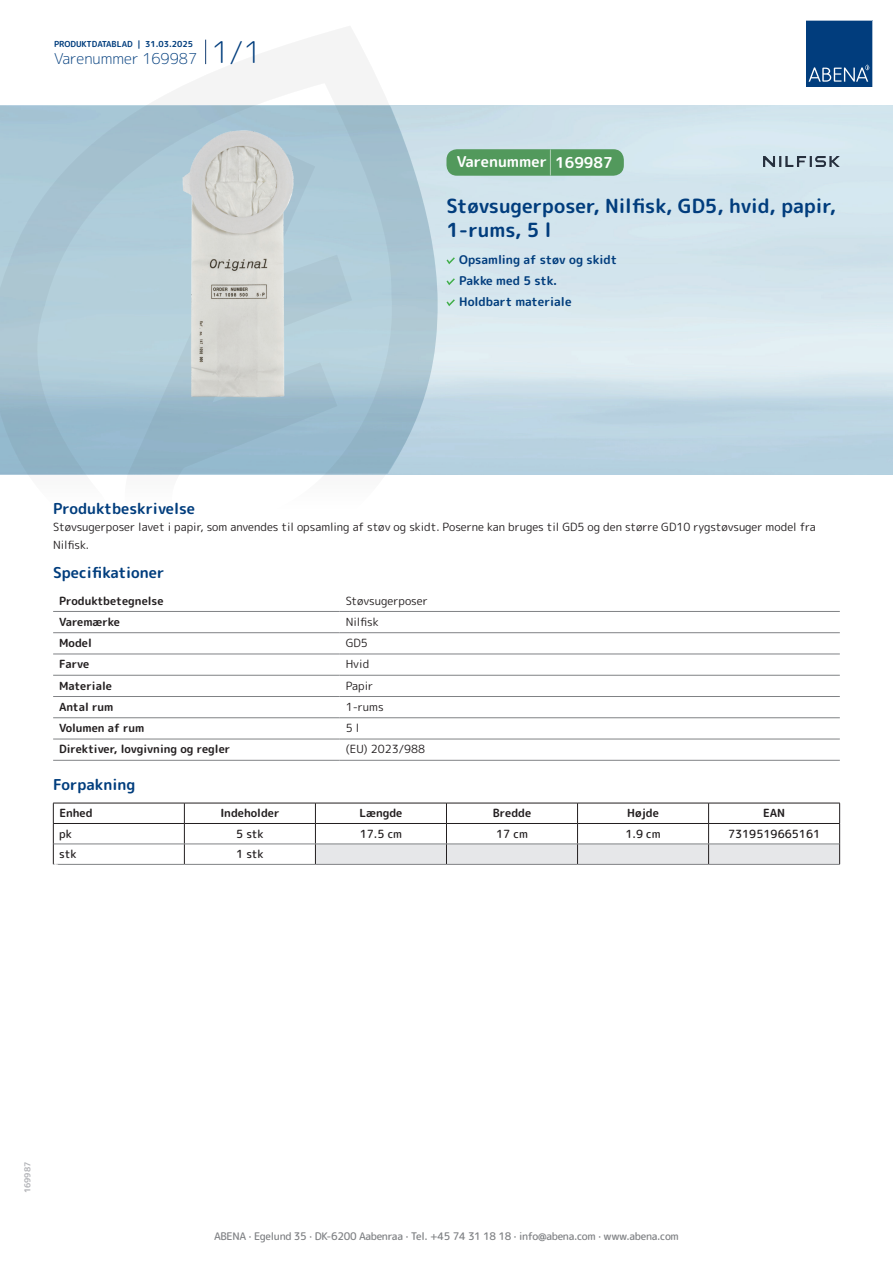
<style>
.page{position:relative;width:893px;height:1263px;background:#fff}
.page>*{position:absolute;margin:0;border:0;box-sizing:border-box;transform-origin:0 0}
.t1{font:700 19.5px/24px "Rounded Mplus 1 c";color:#013d7d}
.t2{font:700 15px "Rounded Mplus 1 c";color:#013d7d}
.t3{font:300 15px "Rounded Mplus 1 c";color:#013d7d}
.t4{font:700 15px "Rounded Mplus 1 c";color:#fff}
.t5{font:700 12px/21px "Rounded Mplus 1 c";color:#013d7d}
.t6{font:11.25px/18px "Rounded Mplus 1 c";color:#231f20}
.t7{font:700 11.25px "Rounded Mplus 1 c";color:#231f20}
.t8{font:500 11.25px "Rounded Mplus 1 c";color:#231f20}
.t9{font:500 10.5px "Rounded Mplus 1 c";letter-spacing:-.03em;color:#808285}
.t10{font:700 10.5px "Rounded Mplus 1 c";color:#fff}
.t11{font:700 8.25px "Rounded Mplus 1 c";color:#013d7d}
.t12{font:700 8.25px "Rounded Mplus 1 c";color:#b2b3b7}
.s1{font-size:30px}
.s2{font-size:25.5px}
</style>
<div class="page">
<img style="left:439px;top:106px;width:454px;height:368px">
<svg style="left:0;top:26px;width:439px;height:449px"></svg>
<svg style="left:0;top:106px;width:438px;height:368px;background:#a7c5d3"></svg>
<svg style="left:205px;top:40px;width:1px;height:24px"></svg>
<svg style="left:806px;top:20px;width:67px;height:67px;background:#144b86"></svg>
<img style="left:179px;top:127px;width:120px;height:275px">
<hr style="left:53px;top:611px;width:287px;height:1px;background:#808285">
<hr style="left:340px;top:611px;width:500px;height:1px;background:#808285">
<hr style="left:53px;top:632px;width:287px;height:1px;background:#808285">
<hr style="left:340px;top:632px;width:500px;height:1px;background:#808285">
<hr style="left:53px;top:654px;width:287px;height:1px;background:#808285">
<hr style="left:340px;top:654px;width:500px;height:1px;background:#808285">
<hr style="left:53px;top:675px;width:287px;height:1px;background:#808285">
<hr style="left:340px;top:675px;width:500px;height:1px;background:#808285">
<hr style="left:53px;top:696px;width:287px;height:1px;background:#808285">
<hr style="left:340px;top:696px;width:500px;height:1px;background:#808285">
<hr style="left:53px;top:717px;width:287px;height:1px;background:#808285">
<hr style="left:340px;top:717px;width:500px;height:1px;background:#808285">
<hr style="left:53px;top:739px;width:287px;height:1px;background:#808285">
<hr style="left:340px;top:739px;width:500px;height:1px;background:#808285">
<hr style="left:53px;top:760px;width:287px;height:1px;background:#808285">
<hr style="left:340px;top:760px;width:500px;height:1px;background:#808285">
<hr style="left:53px;top:803px;width:131px;height:1px;background:#231f20">
<hr style="left:184px;top:803px;width:131px;height:1px;background:#231f20">
<hr style="left:53px;top:823px;width:131px;height:1px;background:#231f20">
<hr style="left:184px;top:823px;width:131px;height:1px;background:#231f20">
<svg style="left:53px;top:803px;width:1px;height:61px"></svg>
<svg style="left:184px;top:803px;width:1px;height:61px"></svg>
<svg style="left:315px;top:803px;width:525px;height:61px"></svg>
<hr style="left:54px;top:844px;width:130px;height:1px;background:#808285">
<hr style="left:184px;top:844px;width:131px;height:1px;background:#808285">
<hr style="left:315px;top:844px;width:131px;height:1px;background:#808285">
<hr style="left:446px;top:844px;width:131px;height:1px;background:#808285">
<hr style="left:577px;top:844px;width:132px;height:1px;background:#808285">
<hr style="left:709px;top:844px;width:130px;height:1px;background:#808285">
<hr style="left:53px;top:864px;width:131px;height:1px;background:#808285">
<hr style="left:184px;top:864px;width:131px;height:1px;background:#808285">
<hr style="left:315px;top:864px;width:131px;height:1px;background:#808285">
<hr style="left:446px;top:864px;width:131px;height:1px;background:#808285">
<hr style="left:577px;top:864px;width:132px;height:1px;background:#808285">
<hr style="left:709px;top:864px;width:131px;height:1px;background:#808285">
<svg style="left:446px;top:257px;width:9px;height:7px"></svg>
<svg style="left:446px;top:278px;width:9px;height:7px"></svg>
<svg style="left:446px;top:299px;width:9px;height:7px"></svg>
<div style="left:446px;top:149px;width:178px;height:27px;background:#52995c;border-radius:10px"></div>
<img style="left:763px;top:156px;width:77px;height:10px">
<p class="t11" style="left:54px;top:38px;width:141px">PRODUKTDATABLAD | 31.03.2025</p>
<h2 class="t3" style="left:54px;top:48px;width:209px">Varenummer 169987 <span class="s1">1/1</span></h2>
<h2 class="t4" style="left:457px;top:151px;width:157px">Varenummer <span class="s2">|</span> 169987</h2>
<h1 class="t1" style="left:446px;top:194px;width:391px">Støvsugerposer, Nilfisk, GD5, hvid, papir,<br>1-rums, 5 l</h1>
<p class="t5" style="left:459px;top:249px;width:159px">Opsamling af støv og skidt<br>Pakke med 5 stk.<br>Holdbart materiale</p>
<h2 class="t2" style="left:53px;top:498px;width:143px">Produktbeskrivelse</h2>
<p class="t6" style="left:53px;top:517px;width:764px">Støvsugerposer lavet i papir, som anvendes til opsamling af støv og skidt. Poserne kan bruges til GD5 og den større GD10 rygstøvsuger model fra<br>Nilfisk.</p>
<h2 class="t2" style="left:53px;top:562px;width:113px">Specifikationer</h2>
<p class="t7" style="left:59px;top:592px;width:106px">Produktbetegnelse</p>
<p class="t6" style="left:346px;top:591px;width:84px">Støvsugerposer</p>
<p class="t7" style="left:59px;top:614px;width:62px">Varemærke</p>
<p class="t6" style="left:346px;top:613px;width:34px">Nilfisk</p>
<p class="t7" style="left:59px;top:635px;width:34px">Model</p>
<p class="t6" style="left:346px;top:634px;width:24px">GD5</p>
<p class="t7" style="left:59px;top:656px;width:32px">Farve</p>
<p class="t6" style="left:346px;top:655px;width:25px">Hvid</p>
<p class="t7" style="left:59px;top:678px;width:54px">Materiale</p>
<p class="t6" style="left:346px;top:676px;width:29px">Papir</p>
<p class="t7" style="left:59px;top:699px;width:56px">Antal rum</p>
<p class="t6" style="left:346px;top:698px;width:40px">1-rums</p>
<p class="t7" style="left:59px;top:720px;width:87px">Volumen af rum</p>
<p class="t6" style="left:346px;top:719px;width:15px">5 l</p>
<p class="t7" style="left:59px;top:741px;width:173px">Direktiver, lovgivning og regler</p>
<p class="t6" style="left:346px;top:740px;width:81px">(EU) 2023/988</p>
<h2 class="t2" style="left:53px;top:774px;width:84px">Forpakning</h2>
<p class="t7" style="left:59px;top:805px;width:35px">Enhed</p>
<p class="t7" style="left:220px;top:805px;width:61px">Indeholder</p>
<p class="t7" style="left:359px;top:805px;width:44px">Længde</p>
<p class="t7" style="left:493px;top:805px;width:40px">Bredde</p>
<p class="t7" style="left:627px;top:805px;width:33px">Højde</p>
<p class="t7" style="left:763px;top:805px;width:24px">EAN</p>
<p class="t8" style="left:59px;top:826px;width:14px">pk</p>
<p class="t8" style="left:236px;top:826px;width:29px">5 stk</p>
<p class="t8" style="left:360px;top:826px;width:44px">17.5 cm</p>
<p class="t8" style="left:496px;top:826px;width:33px">17 cm</p>
<p class="t8" style="left:625px;top:826px;width:37px">1.9 cm</p>
<p class="t8" style="left:728px;top:826px;width:94px">7319519665161</p>
<p class="t8" style="left:59px;top:846px;width:19px">stk</p>
<p class="t8" style="left:236px;top:846px;width:29px">1 stk</p>
<p class="t10" style="left:53px;top:860px;width:7px">*</p>
<p class="t12" style="left:22px;top:1193px;width:33px;rotate:-90deg">169987</p>
<p class="t9" style="left:214px;top:1229px;width:466px">ABENA · Egelund 35 · DK-6200 Aabenraa · Tel. +45 74 31 18 18 · info@abena.com · www.abena.com</p>
</div>
